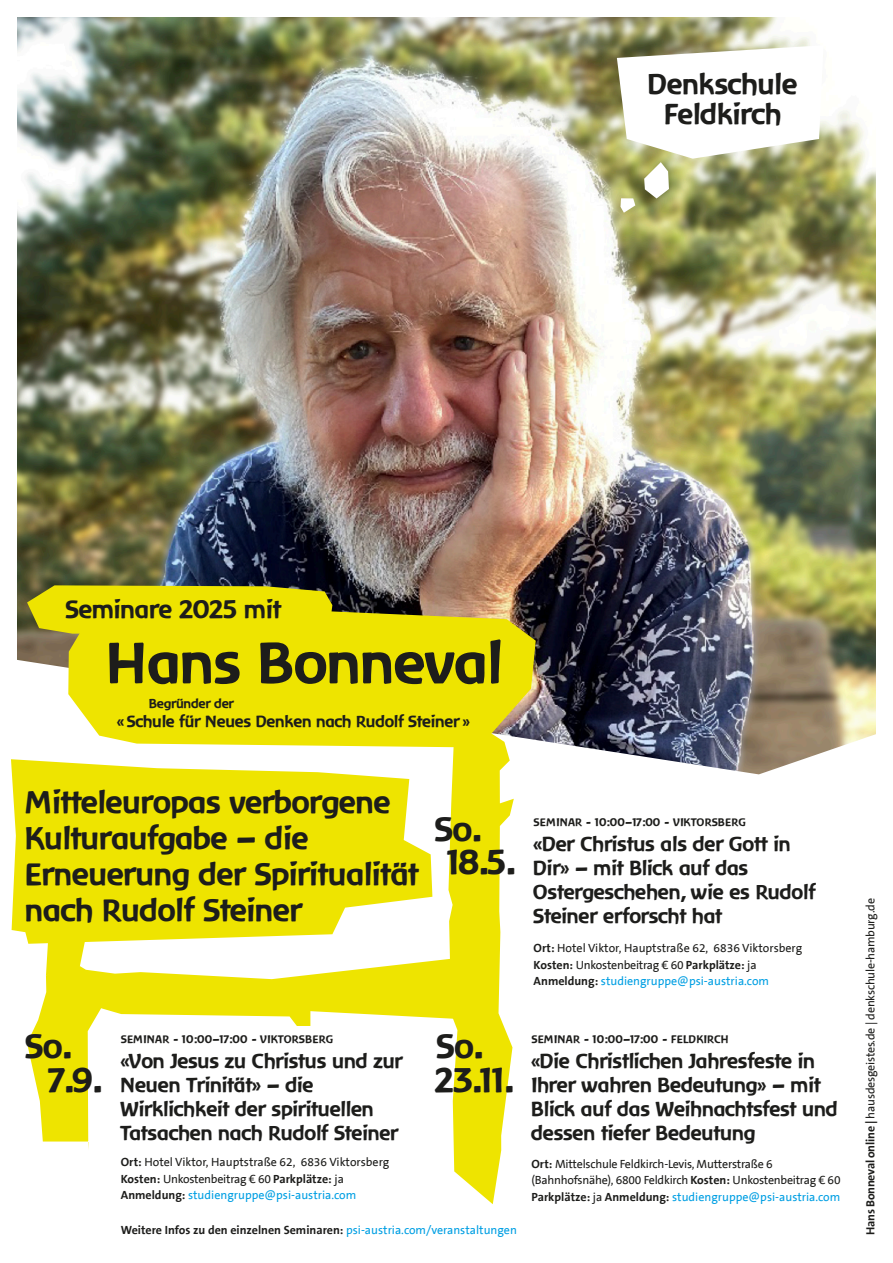
<style>
.page{position:relative;width:893px;height:1263px;background:#fff}
.page>*{position:absolute;margin:0;border:0;box-sizing:border-box;transform-origin:0 0}
.t1{font:55.95px "Baar Zeitgeist";color:#1d1d1b}
.t2{font:32.7px/33.3px "Baar Zeitgeist";color:#1d1d1b}
.t3{font:30px/36px "Baar Zeitgeist";color:#1d1d1b}
.t4{font:27.45px/30px "Baar Zeitgeist";color:#1d1d1b;text-align:center}
.t5{font:24px "Baar Zeitgeist";color:#1d1d1b}
.t6{font:19.5px/24px "Baar Zeitgeist";color:#1d1d1b}
.t7{font:15.6px "Baar Zeitgeist";color:#1d1d1b}
.t8{font:12.45px "Baar Zeitgeist";color:#1d1d1b}
.t9{font:12px/16.5px "The Sans B5";color:#1d1d1b}
.t10{font:12px/16.5px "The Sans B5";letter-spacing:-.02em;color:#1d1d1b}
.t11{font:700 12px "The Sans B7";color:#1d1d1b}
.t12{font:10.5px "Baar Zeitgeist";letter-spacing:.04em;color:#1d1d1b}
.s1{font-family:"The Sans B7";font-weight:700}
.s2{color:#009fe3}
.s3{font-family:"The Sans B5";font-weight:400;color:#009fe3}
</style>
<div class="page">
<img style="left:17px;top:17px;width:859px;height:640px">
<svg style="left:17px;top:657px;width:859px;height:240px"></svg>
<svg style="left:617px;top:45px;width:207px;height:168px"></svg>
<svg style="left:27px;top:960px;width:412px;height:189px"></svg>
<svg style="left:439px;top:747px;width:75px;height:457px"></svg>
<svg style="left:68px;top:602px;width:468px;height:145px;background:#e5db10"></svg>
<svg style="left:27px;top:585px;width:305px;height:49px;background:#e1d804"></svg>
<svg style="left:11px;top:759px;width:421px;height:185px;fill:#eee400"></svg>
<svg style="left:46px;top:938px;width:40px;height:37px"></svg>
<h3 class="t4" style="left:648px;top:68px;width:151px">Denkschule<br>Feldkirch</h3>
<p class="t5" style="left:66px;top:595px;width:217px">Seminare 2025 mit</p>
<h1 class="t1" style="left:108px;top:629px;width:397px">Hans Bonneval</h1>
<p class="t8" style="left:149px;top:696px;width:86px">Begründer der</p>
<p class="t7" style="left:117px;top:711px;width:354px">« Schule für Neues Denken nach Rudolf Steiner »</p>
<h3 class="t3" style="left:26px;top:783px;width:395px">Mitteleuropas verborgene<br>Kulturaufgabe – die<br>Erneuerung der Spiritualität nach Rudolf Steiner</h3>
<h2 class="t2" style="left:448px;top:812px;width:68px;text-indent:-13px">So.<br>18.5.</h2>
<p class="t12" style="left:534px;top:816px;width:214px">SEMINAR - 10:00–17:00 - VIKTORSBERG</p>
<p class="t6" style="left:534px;top:832px;width:283px">«Der Christus als der Gott in<br>Dir» – mit Blick auf das<br>Ostergeschehen, wie es Rudolf<br>Steiner erforscht hat</p>
<p class="t9" style="left:534px;top:940px;width:270px"><span class="s1">Ort:</span> Hotel Viktor, Hauptstraße 62, 6836 Viktorsberg<br><span class="s1">Kosten:</span> Unkostenbeitrag € 60 <span class="s1">Parkplätze:</span> ja<br><span class="s1">Anmeldung:</span> <span class="s2">studiengruppe@psi-austria.com</span></p>
<h2 class="t2" style="left:25px;top:1029px;width:47px">So.</h2>
<h2 class="t2" style="left:48px;top:1063px;width:54px">7.9.</h2>
<p class="t12" style="left:121px;top:1033px;width:214px">SEMINAR - 10:00–17:00 - VIKTORSBERG</p>
<p class="t6" style="left:121px;top:1048px;width:283px">«Von Jesus zu Christus und zur<br>Neuen Trinität» – die<br>Wirklichkeit der spirituellen<br>Tatsachen nach Rudolf Steiner</p>
<p class="t9" style="left:121px;top:1154px;width:270px"><span class="s1">Ort:</span> Hotel Viktor, Hauptstraße 62, 6836 Viktorsberg<br><span class="s1">Kosten:</span> Unkostenbeitrag € 60 <span class="s1">Parkplätze:</span> ja<br><span class="s1">Anmeldung:</span> <span class="s2">studiengruppe@psi-austria.com</span></p>
<h2 class="t2" style="left:437px;top:1029px;width:47px">So.</h2>
<h2 class="t2" style="left:435px;top:1063px;width:79px">23.11.</h2>
<p class="t11" style="left:121px;top:1222px;width:398px">Weitere Infos zu den einzelnen Seminaren: <span class="s3">psi-austria.com/veranstaltungen</span></p>
<p class="t12" style="left:532px;top:1033px;width:198px">SEMINAR - 10:00–17:00 - FELDKIRCH</p>
<p class="t6" style="left:531px;top:1048px;width:308px">«Die Christlichen Jahresfeste in<br>Ihrer wahren Bedeutung» – mit<br>Blick auf das Weihnachtsfest und dessen tiefer Bedeutung</p>
<p class="t10" style="left:531px;top:1156px;width:311px"><span class="s1">Ort:</span> Mittelschule Feldkirch-Levis, Mutterstraße 6 (Bahnhofsnähe), 6800 Feldkirch <span class="s1">Kosten:</span> Unkostenbeitrag € 60<br><span class="s1">Parkplätze:</span> ja <span class="s1">Anmeldung:</span> <span class="s2">studiengruppe@psi-austria.com</span></p>
<p class="t10" style="left:862px;top:1235px;width:338px;rotate:-90deg"><span class="s1">Hans Bonneval online |</span> hausdesgeistes.de | denkschule-hamburg.de</p>
</div>
